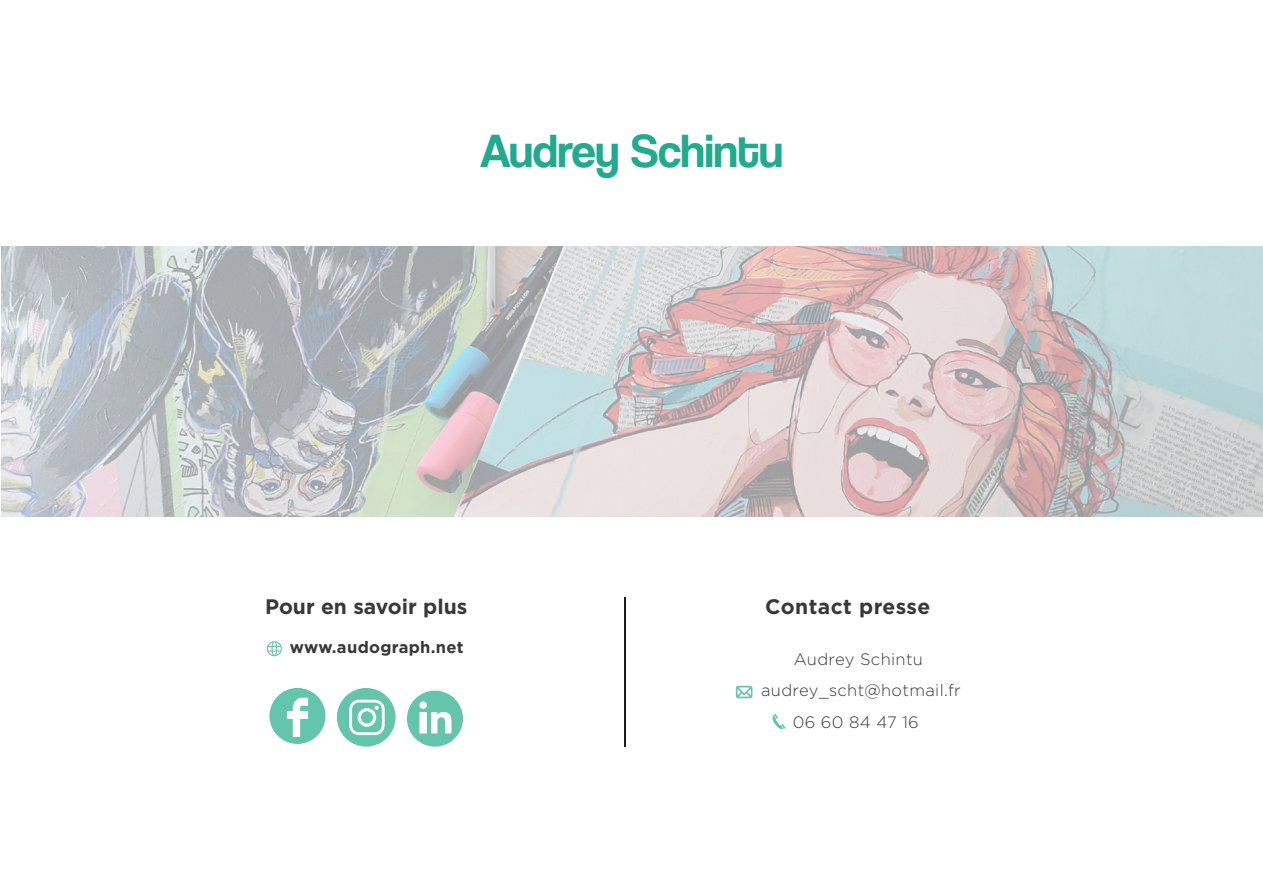
<style>
.page{position:relative;width:1263px;height:893px;background:#fff}
.page>*{position:absolute;margin:0;border:0;box-sizing:border-box;transform-origin:0 0}
.t1{font:48px "Coolvetica Rg";color:#22aa8e}
.t2{font:700 21px "Gotham";color:#383839}
.t3{font:700 21px "Gotham";letter-spacing:.02em;color:#383839}
.t4{font:300 16.5px "Gotham";letter-spacing:.02em;color:#383839}
.t5{font:700 16.5px "Gotham";letter-spacing:.02em;color:#383839}
</style>
<div class="page">
<img style="left:1px;top:247px;width:1262px;height:270px">
<svg style="left:269px;top:688px;width:56px;height:56px"></svg>
<svg style="left:337px;top:688px;width:59px;height:59px"></svg>
<svg style="left:407px;top:691px;width:56px;height:56px"></svg>
<svg style="left:267px;top:641px;width:15px;height:15px"></svg>
<svg style="left:736px;top:686px;width:16px;height:12px"></svg>
<svg style="left:772px;top:714px;width:13px;height:15px"></svg>
<hr style="left:624px;top:597px;width:1px;height:150px;background:#191c1f">
<h1 class="t1" style="left:480px;top:123px;width:304px">Audrey Schintu</h1>
<p class="t2" style="left:265px;top:592px;width:204px">Pour en savoir plus</p>
<p class="t5" style="left:290px;top:636px;width:176px">www.audograph.net</p>
<p class="t3" style="left:765px;top:592px;width:167px">Contact presse</p>
<p class="t4" style="left:794px;top:649px;width:131px">Audrey Schintu</p>
<p class="t4" style="left:761px;top:680px;width:201px">audrey_scht@hotmail.fr</p>
<p class="t4" style="left:793px;top:712px;width:128px">06 60 84 47 16</p>
</div>
